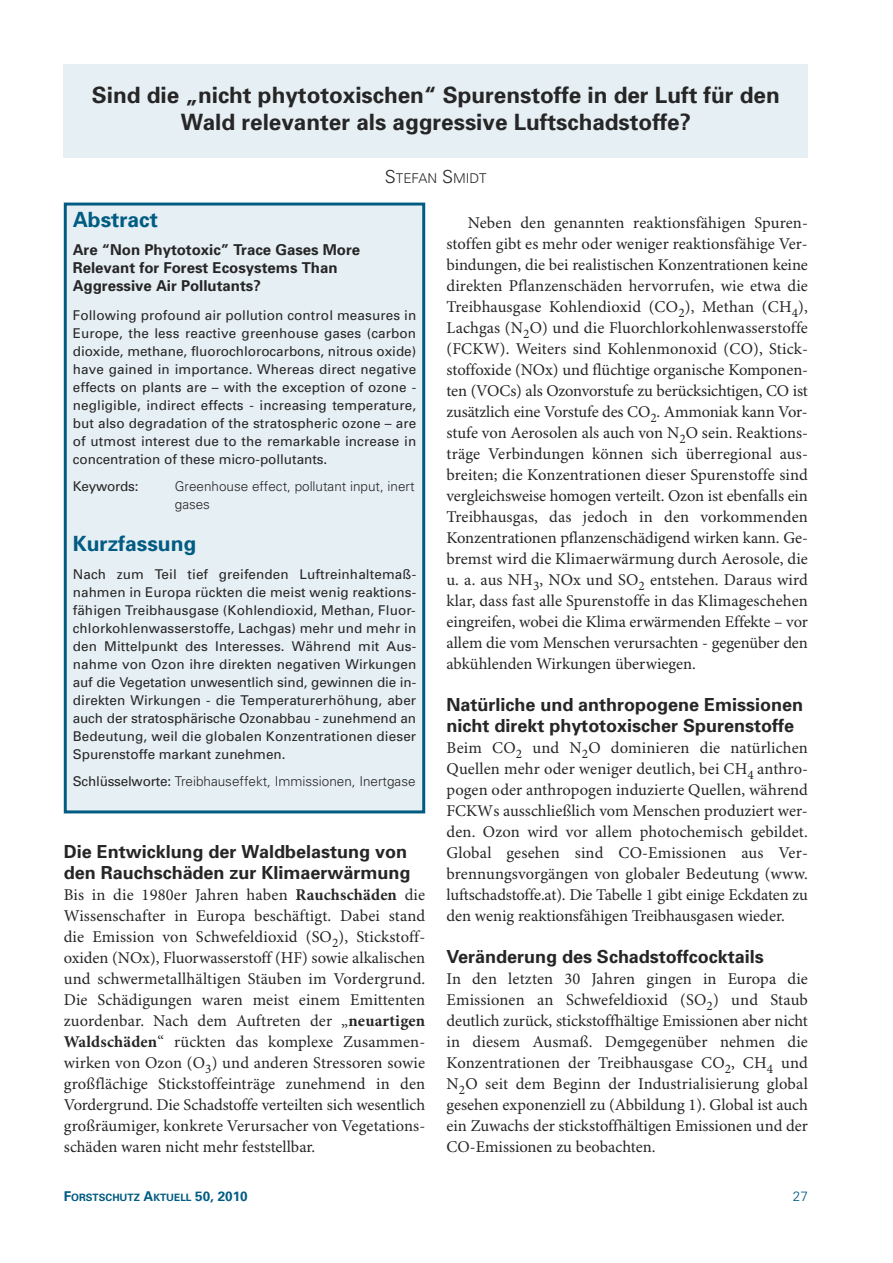
<style>
.page{position:relative;width:893px;height:1263px;background:#fff}
.page>*{position:absolute;margin:0;border:0;box-sizing:border-box;transform-origin:0 0}
.t1{font:700 22.5px/27px "Univers";color:#272627;text-align:center}
.t2{font:700 21px "Univers";color:#005c83}
.t3{font:700 18px/21px "Univers";color:#272627}
.t4{font:16.5px/21px "Minion Pro";color:#272627;text-align:justify}
.t5{font:700 15px/18px "Univers";color:#272627}
.t6{font:13.5px/18px "Univers";color:#272627;text-align:justify}
.t7{font:300 13.5px/18px "Univers";color:#272627}
.t8{font:300 13.5px "Univers";color:#005c83}
.t9{font:700 10.2px "Univers";color:#005c83}
.s1{font-size:18px}
.s2{font-weight:400}
.s3{font-weight:700}
.s4{font-size:13.5px}
</style>
<div class="page">
<div style="left:64px;top:64px;width:744px;height:93px;background:#e6eff3"></div>
<div style="left:67px;top:206px;width:355px;height:604px;background:#e6eff3"></div>
<div style="left:64px;top:203px;width:361px;height:610px;border:3px solid #005c83"></div>
<h1 class="t1" style="left:92px;top:84px;width:689px">Sind die „nicht phytotoxischen“ Spurenstoffe in der Luft für den<br>Wald relevanter als aggressive Luftschadstoffe?</h1>
<p class="t7" style="left:385px;top:171px;width:103px"><span class="s1">S</span>TEFAN <span class="s1">S</span>MIDT</p>
<p class="t2" style="left:73px;top:212px;width:87px">Abstract</p>
<p class="t5" style="left:73px;top:242px;width:289px">Are “Non Phytotoxic” Trace Gases More<br>Relevant for Forest Ecosystems Than<br>Aggressive Air Pollutants?</p>
<p class="t6" style="left:73px;top:307px;width:345px">Following profound air pollution control measures in Europe, the less reactive greenhouse gases (carbon dioxide, methane, fluorochlorocarbons, nitrous oxide) have gained in importance. Whereas direct negative effects on plants are – with the exception of ozone - negligible, indirect effects - increasing temperature, but also degradation of the stratospheric ozone – are of utmost interest due to the remarkable increase in concentration of these micro-pollutants.</p>
<p class="t6" style="left:73px;top:478px;width:67px">Keywords:</p>
<p class="t7" style="left:175px;top:478px;width:241px">Greenhouse effect, pollutant input, inert gases</p>
<p class="t2" style="left:73px;top:536px;width:125px">Kurzfassung</p>
<p class="t6" style="left:73px;top:567px;width:345px">Nach zum Teil tief greifenden Luftreinhaltemaß&shy;nahmen in Europa rückten die meist wenig reaktions&shy;fähigen Treibhausgase (Kohlendioxid, Methan, Fluor&shy;chlorkohlenwasserstoffe, Lachgas) mehr und mehr in den Mittelpunkt des Interesses. Während mit Aus&shy;nahme von Ozon ihre direkten negativen Wirkungen auf die Vegetation unwesentlich sind, gewinnen die in&shy;direkten Wirkungen - die Temperaturerhöhung, aber auch der stratosphärische Ozonabbau - zunehmend an Bedeutung, weil die globalen Konzentrationen dieser Spurenstoffe markant zunehmen.</p>
<p class="t7" style="left:73px;top:774px;width:344px"><span class="s2">Schlüsselworte:</span> Treibhauseffekt, Immissionen, Inertgase</p>
<p class="t3" style="left:64px;top:842px;width:348px">Die Entwicklung der Waldbelastung von den Rauchschäden zur Klimaerwärmung</p>
<p class="t4" style="left:64px;top:885px;width:363px">Bis in die 1980er Jahren haben <span class="s3">Rauchschäden</span> die Wissenschafter in Europa beschäftigt. Dabei stand die Emission von Schwefeldioxid (SO<sub>2</sub>), Stickstoff&shy;oxiden (NOx), Fluorwasserstoff (HF) sowie alkalischen und schwermetallhältigen Stäuben im Vordergrund.<br>Die Schädigungen waren meist einem Emittenten zuordenbar. Nach dem Auftreten der „<span class="s3">neuartigen Waldschäden</span>“ rückten das komplexe Zusammen&shy;wirken von Ozon (O<sub>3</sub>) und anderen Stressoren sowie großflächige Stickstoffeinträge zunehmend in den Vordergrund. Die Schadstoffe verteilten sich wesentlich großräumiger, konkrete Verursacher von Vegetations&shy;schäden waren nicht mehr feststellbar.</p>
<p class="t4" style="left:446px;top:213px;width:363px;text-indent:21px">Neben den genannten reaktionsfähigen Spuren&shy;stoffen gibt es mehr oder weniger reaktionsfähige Ver&shy;bindungen, die bei realistischen Konzentrationen keine direkten Pflanzenschäden hervorrufen, wie etwa die Treibhausgase Kohlendioxid (CO<sub>2</sub>), Methan (CH<sub>4</sub>), Lachgas (N<sub>2</sub>O) und die Fluorchlorkohlenwasserstoffe (FCKW). Weiters sind Kohlenmonoxid (CO), Stick&shy;stoffoxide (NOx) und flüchtige organische Komponen&shy;ten (VOCs) als Ozonvorstufe zu berücksichtigen, CO ist zusätzlich eine Vorstufe des CO<sub>2</sub>. Ammoniak kann Vor&shy;stufe von Aerosolen als auch von N<sub>2</sub>O sein. Reaktions&shy;träge Verbindungen können sich überregional aus&shy;breiten; die Konzentrationen dieser Spurenstoffe sind vergleichsweise homogen verteilt. Ozon ist ebenfalls ein Treibhausgas, das jedoch in den vorkommenden Konzentrationen pflanzenschädigend wirken kann. Ge&shy;bremst wird die Klimaerwärmung durch Aerosole, die u. a. aus NH<sub>3</sub>, NOx und SO<sub>2</sub> entstehen. Daraus wird klar, dass fast alle Spurenstoffe in das Klimageschehen eingreifen, wobei die Klima erwärmenden Effekte – vor allem die vom Menschen verursachten - gegenüber den abkühlenden Wirkungen überwiegen.</p>
<p class="t3" style="left:446px;top:695px;width:358px">Natürliche und anthropogene Emissionen nicht direkt phytotoxischer Spurenstoffe</p>
<p class="t4" style="left:446px;top:738px;width:363px">Beim CO<sub>2</sub> und N<sub>2</sub>O dominieren die natürlichen Quellen mehr oder weniger deutlich, bei CH<sub>4</sub> anthro&shy;pogen oder anthropogen induzierte Quellen, während FCKWs ausschließlich vom Menschen produziert wer&shy;den. Ozon wird vor allem photochemisch gebildet.<br>Global gesehen sind CO-Emissionen aus Ver&shy;brennungsvorgängen von globaler Bedeutung (www. luftschadstoffe.at). Die Tabelle 1 gibt einige Eckdaten zu den wenig reaktionsfähigen Treibhausgasen wieder.</p>
<p class="t3" style="left:446px;top:947px;width:319px">Veränderung des Schadstoffcocktails</p>
<p class="t4" style="left:446px;top:969px;width:363px">In den letzten 30 Jahren gingen in Europa die Emissionen an Schwefeldioxid (SO<sub>2</sub>) und Staub deutlich zurück, stickstoffhältige Emissionen aber nicht in diesem Ausmaß. Demgegenüber nehmen die Konzentrationen der Treibhausgase CO<sub>2</sub>, CH<sub>4</sub> und N<sub>2</sub>O seit dem Beginn der Industrialisierung global gesehen exponenziell zu (Abbildung 1). Global ist auch ein Zuwachs der stickstoffhältigen Emissionen und der CO-Emissionen zu beobachten.</p>
<p class="t9" style="left:64px;top:1193px;width:185px"><span class="s4">F</span>ORSTSCHUTZ <span class="s4">A</span>KTUELL <span class="s4">50, 2010</span></p>
<p class="t8" style="left:793px;top:1191px;width:16px">27</p>
</div>
